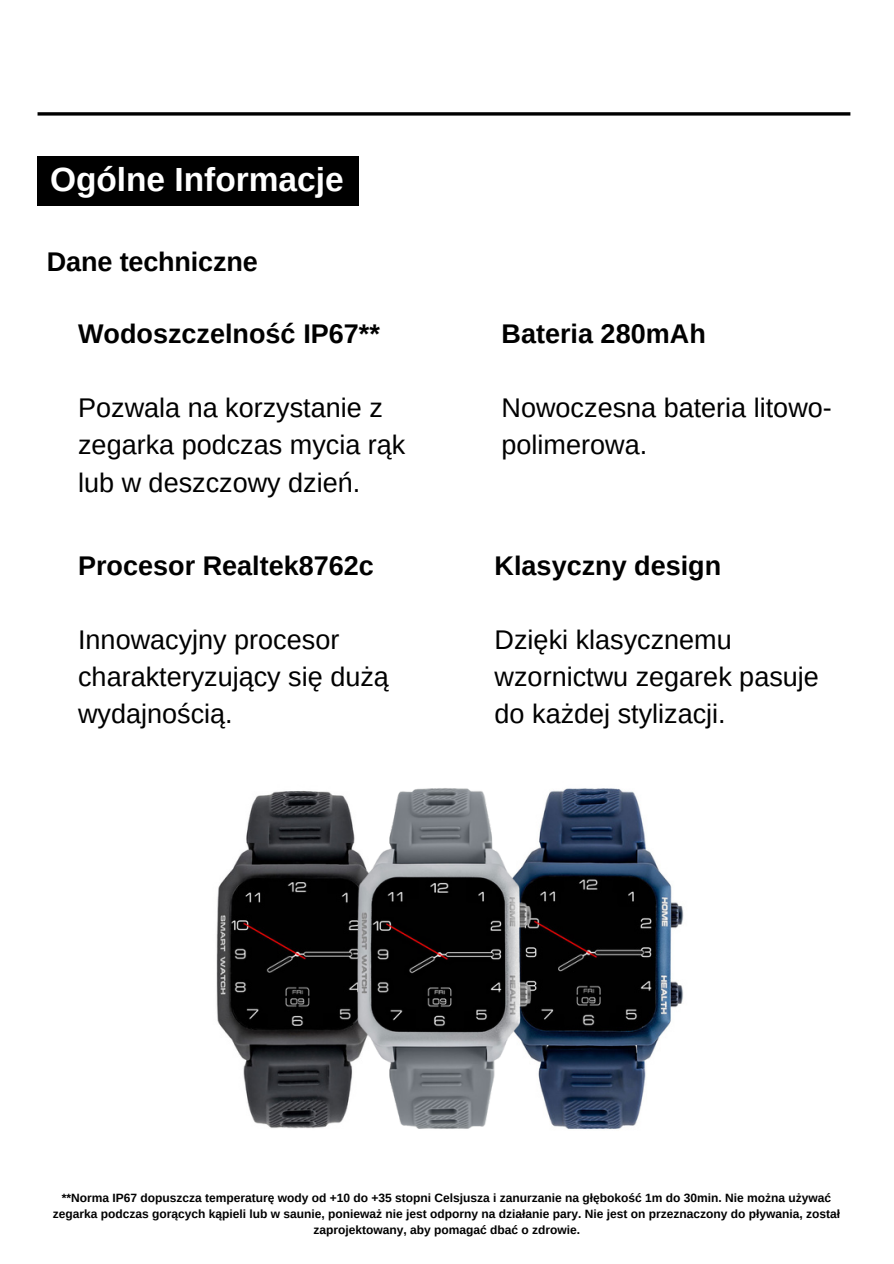
<style>
.page{position:relative;width:894px;height:1264px;background:#fff}
.page>*{position:absolute;margin:0;border:0;box-sizing:border-box;transform-origin:0 0}
.t1{font:700 33.45px "Arimo";color:#fff}
.t2{font:27px/37.2px "Arimo";color:#000}
.t3{font:700 27px "Arimo";color:#000}
.t4{font:700 12px/16px "Arimo";color:#000;text-align:center}
</style>
<div class="page">
<svg style="left:38px;top:112px;width:812px;height:4px;background:#272727"></svg>
<div style="left:38px;top:156px;width:321px;height:50px;background:#000"></div>
<img style="left:635px;top:795px;width:49px;height:330px">
<img style="left:216px;top:853px;width:26px;height:205px">
<img style="left:242px;top:788px;width:393px;height:341px">
<h3 class="t1" style="left:50px;top:160px;width:295px">Ogólne Informacje</h3>
<h2 class="t3" style="left:47px;top:246px;width:212px">Dane techniczne</h2>
<h3 class="t3" style="left:78px;top:318px;width:303px">Wodoszczelność IP67**</h3>
<h3 class="t3" style="left:501px;top:318px;width:206px">Bateria 280mAh</h3>
<h2 class="t2" style="left:78px;top:389px;width:329px">Pozwala na korzystanie z zegarka podczas mycia rąk lub w deszczowy dzień.</h2>
<h2 class="t2" style="left:501px;top:389px;width:331px">Nowoczesna bateria litowo&shy;polimerowa.</h2>
<h3 class="t3" style="left:78px;top:550px;width:297px">Procesor Realtek8762c</h3>
<p class="t3" style="left:494px;top:550px;width:228px">Klasyczny design</p>
<p class="t2" style="left:78px;top:621px;width:312px">Innowacyjny procesor charakteryzujący się dużą wydajnością.</p>
<p class="t2" style="left:494px;top:621px;width:326px">Dzięki klasycznemu wzornictwu zegarek pasuje do każdej stylizacji.</p>
<p class="t4" style="left:53px;top:1189px;width:788px">**Norma IP67 dopuszcza temperaturę wody od +10 do +35 stopni Celsjusza i zanurzanie na głębokość 1m do 30min. Nie można używać zegarka podczas gorących kąpieli lub w saunie, ponieważ nie jest odporny na działanie pary. Nie jest on przeznaczony do pływania, został zaprojektowany, aby pomagać dbać o zdrowie.</p>
</div>
